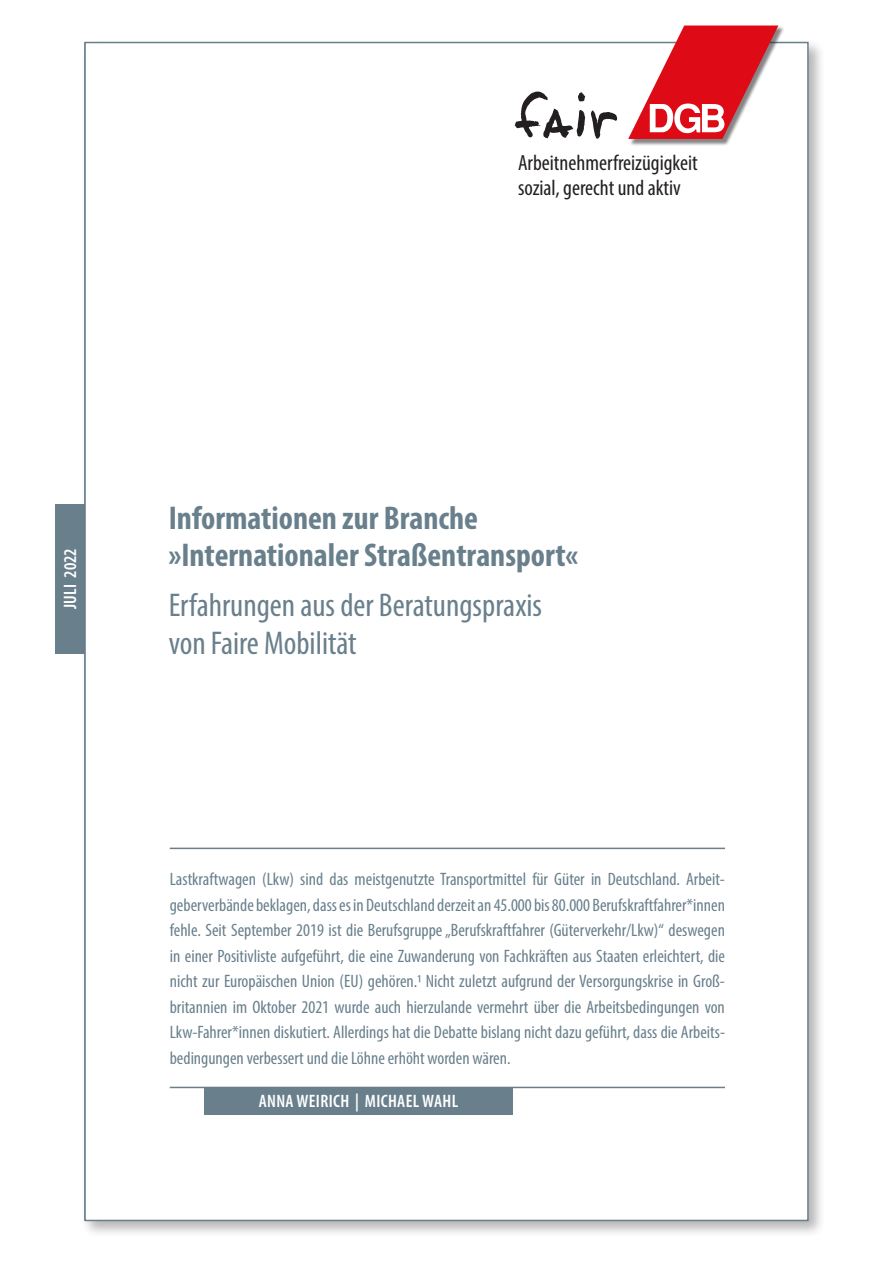
<style>
.page{position:relative;width:893px;height:1263px;background:#fff}
.page>*{position:absolute;margin:0;border:0;box-sizing:border-box;transform-origin:0 0}
.t1{font:700 condensed 33px/37.5px "Myriad Pro";color:#69808c}
.t2{font:condensed 33px/37.5px "Myriad Pro";color:#69808c}
.t3{font:condensed 22.05px "Myriad Pro";color:#231f20}
.t4{font:condensed 18px/25.5px "Myriad Pro";color:#69808c;text-align:justify}
.t5{font:600 condensed 18px "Myriad Pro";letter-spacing:.02em;color:#fff}
</style>
<div class="page">
<div style="left:55px;top:504px;width:39px;height:150px;background:#69808c"></div>
<div style="left:81px;top:38px;width:744px;height:1200px;background:#231f20;opacity:.33"></div>
<div style="left:84px;top:42px;width:725px;height:1179px;background:#fff;border:2px solid #69808c"></div>
<svg style="left:515px;top:91px;width:102px;height:48px"></svg>
<div style="left:629px;top:27px;width:156px;height:119px;background:#231f20;opacity:.55"></div>
<svg style="left:628px;top:26px;width:150px;height:113px"></svg>
<div style="left:204px;top:1076px;width:309px;height:39px;background:#69808c"></div>
<div style="left:169px;top:885px;width:556px;height:202px;background:#fff"></div>
<hr style="left:170px;top:848px;width:555px;height:1px;background:#69808c">
<hr style="left:170px;top:1087px;width:555px;height:1px;background:#69808c">
<p class="t3" style="left:518px;top:149px;width:181px">Arbeitnehmerfreizügigkeit</p>
<p class="t3" style="left:518px;top:175px;width:164px">sozial, gerecht und aktiv</p>
<p class="t5" style="left:59px;top:609px;width:62px;rotate:-90deg">JULI 2022</p>
<p class="t1" style="left:169px;top:498px;width:411px">Informationen zur Branche »Internationaler Straßentransport«</p>
<p class="t2" style="left:169px;top:586px;width:375px">Erfahrungen aus der Beratungspraxis von Faire Mobilität</p>
<p class="t4" style="left:170px;top:866px;width:557px">Lastkraftwagen (Lkw) sind das meistgenutzte Transportmittel für Güter in Deutschland. Arbeit&shy;geberverbände beklagen, dass es in Deutschland derzeit an 45.000 bis 80.000 Berufskraftfahrer*innen fehle. Seit September 2019 ist die Berufsgruppe „Berufskraftfahrer (Güterverkehr/Lkw)“ deswegen in einer Positivliste aufgeführt, die eine Zuwanderung von Fachkräften aus Staaten erleichtert, die nicht zur Europäischen Union (EU) gehören.1 Nicht zuletzt aufgrund der Versorgungskrise in Groß&shy;britannien im Oktober 2021 wurde auch hierzulande vermehrt über die Arbeitsbedingungen von Lkw-Fahrer*innen diskutiert. Allerdings hat die Debatte bislang nicht dazu geführt, dass die Arbeits&shy;bedingungen verbessert und die Löhne erhöht worden wären.</p>
<p class="t5" style="left:259px;top:1090px;width:201px">ANNA WEIRICH | MICHAEL WAHL</p>
</div>
